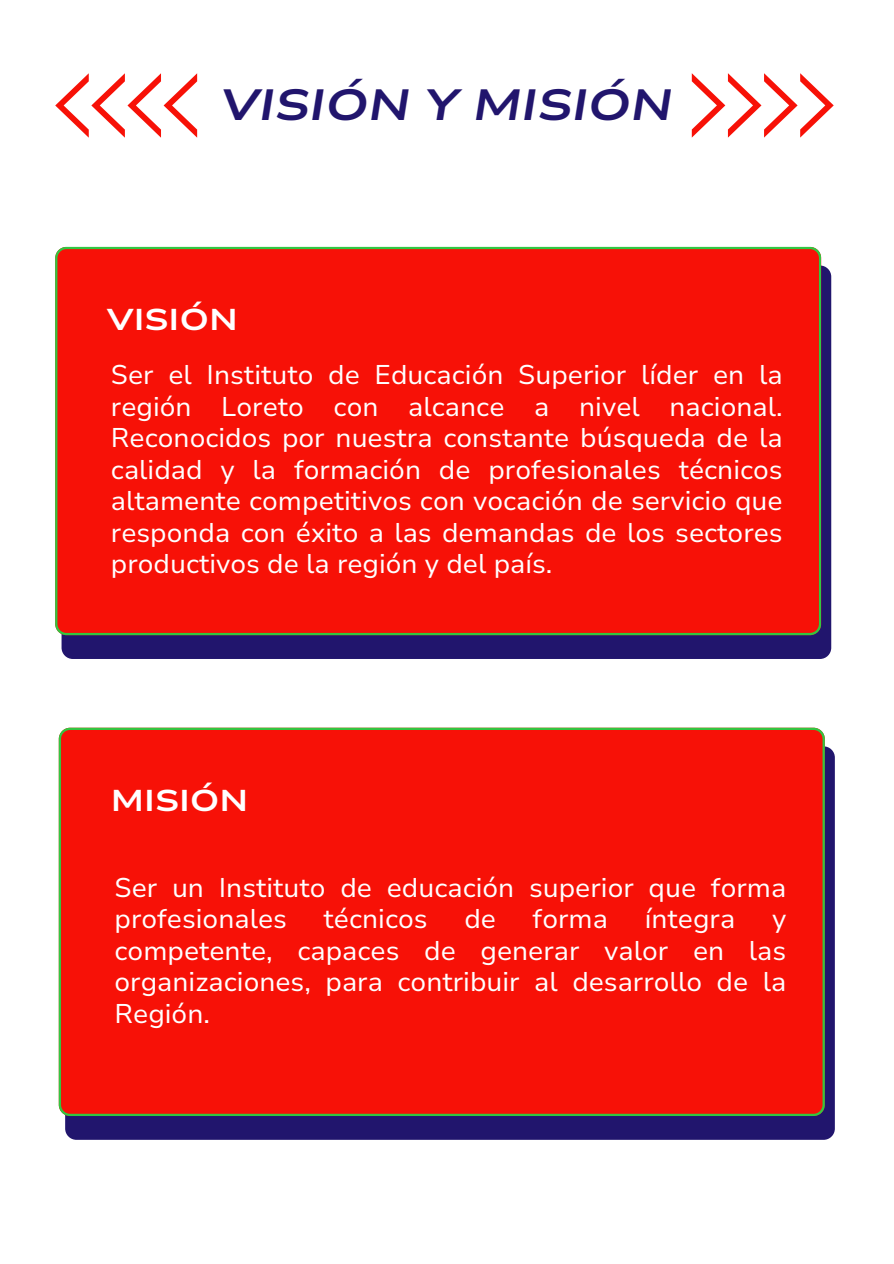
<style>
.page{position:relative;width:894px;height:1264px;background:#fff}
.page>*{position:absolute;margin:0;border:0;box-sizing:border-box;transform-origin:0 0}
.t1{font:italic 700 43.5px "Nunito Sans 10 pt Expanded";color:#21156d}
.t2{font:700 30px "Nunito Sans 10 pt Expanded";color:#fff}
.t3{font:27px/31.5px "Nunito Sans 10 pt";color:#fff;text-align:justify}
</style>
<div class="page">
<svg style="left:691px;top:73px;width:142px;height:65px"></svg>
<div style="left:62px;top:265px;width:769px;height:394px;background:#21156d;border-radius:11px"></div>
<div style="left:55px;top:247px;width:765px;height:388px;background:#f71107"></div>
<svg style="left:56px;top:73px;width:141px;height:65px"></svg>
<div style="left:65px;top:746px;width:769px;height:393px;background:#21156d;border-radius:11px"></div>
<div style="left:59px;top:727px;width:765px;height:388px;background:#f71107"></div>
<p class="t1" style="left:221px;top:75px;width:453px">VISIÓN Y MISIÓN</p>
<h1 class="t2" style="left:107px;top:300px;width:132px">VISIÓN</h1>
<p class="t3" style="left:111px;top:359px;width:673px">Ser el Instituto de Educación Superior líder en la región Loreto con alcance a nivel nacional.<br>Reconocidos por nuestra constante búsqueda de la calidad y la formación de profesionales técnicos altamente competitivos con vocación de servicio que responda con éxito a las demandas de los sectores productivos de la región y del país.</p>
<h2 class="t2" style="left:111px;top:780px;width:139px">MISIÓN</h2>
<p class="t3" style="left:114px;top:871px;width:673px">Ser un Instituto de educación superior que forma profesionales</p>
<p class="t3" style="left:323px;top:903px;width:105px">técnicos</p>
<p class="t3" style="left:464px;top:903px;width:33px">de</p>
<p class="t3" style="left:532px;top:903px;width:77px">forma</p>
<p class="t3" style="left:644px;top:903px;width:92px">íntegra</p>
<p class="t3" style="left:114px;top:903px;width:673px;text-indent:657px">y competente, capaces de generar valor en las organizaciones, para contribuir al desarrollo de la Región.</p>
</div>
